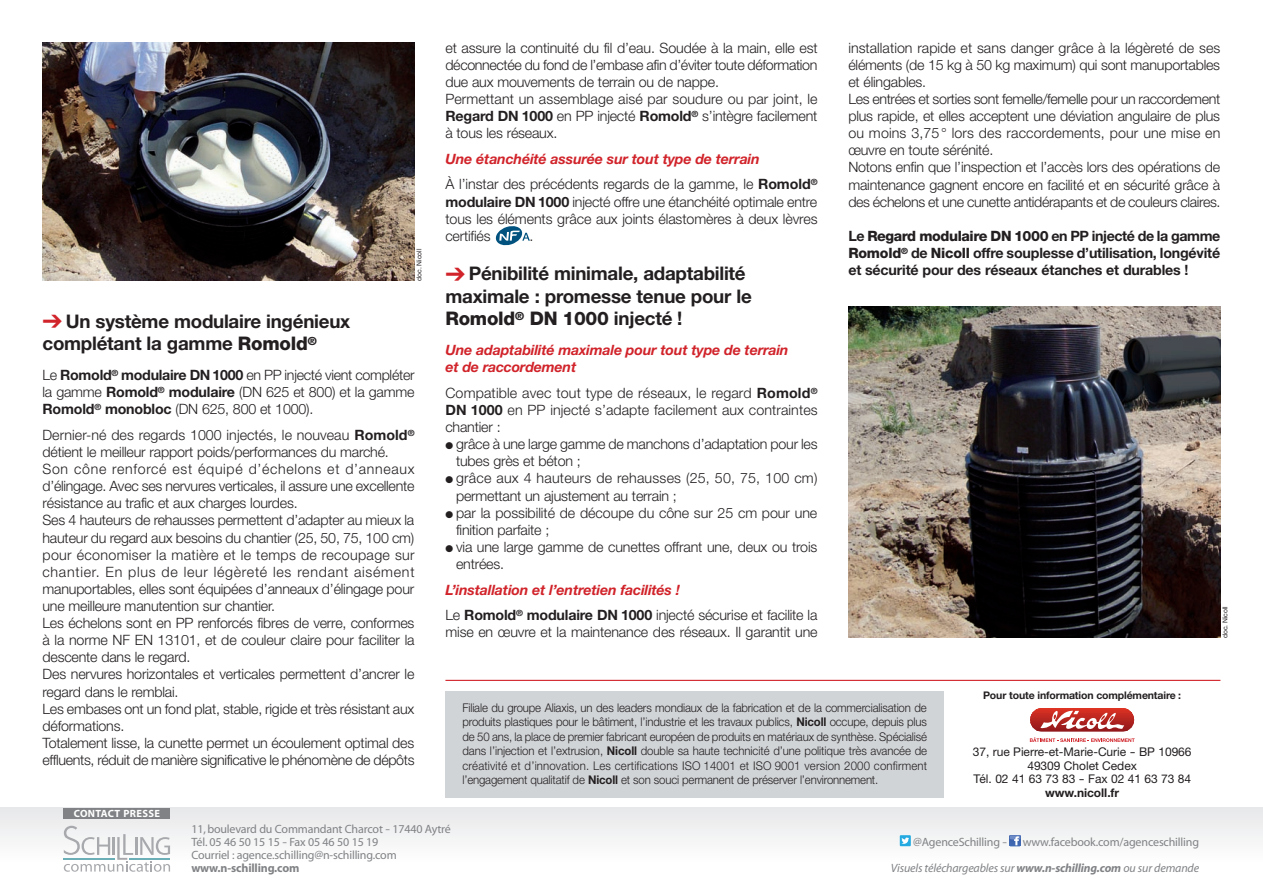
<style>
.page{position:relative;width:1263px;height:893px;background:#fff}
.page>*{position:absolute;margin:0;border:0;box-sizing:border-box;transform-origin:0 0}
.t1{font:700 18.75px/22.5px "Helvetica Neue";letter-spacing:-.015em;color:#231f20}
.t2{font:300 14.25px/17.1px "Helvetica Neue";letter-spacing:-.015em;color:#231f20}
.t3{font:italic 700 14.25px/17.1px "Helvetica Neue";letter-spacing:-.015em;color:#d1232a}
.t4{font:700 14.25px/17.1px "Helvetica Neue";letter-spacing:-.015em;color:#231f20;text-align:justify}
.t5{font:300 14.25px/17.1px "Helvetica Neue";letter-spacing:.005em;color:#231f20}
.t6{font:300 12px/14.4px "Helvetica Neue";letter-spacing:-.015em;color:#231f20;text-align:justify;scale:.95 1}
.t7{font:12px/12.8px "Myriad";letter-spacing:-.015em;color:#808285}
.t8{font:12px/13.5px "Helvetica Neue";letter-spacing:-.005em;color:#231f20;text-align:center}
.t9{font:italic 12px "Myriad";letter-spacing:-.015em;color:#808285}
.t10{font:700 12px "Myriad";letter-spacing:-.015em;color:#808285}
.t11{font:700 12px "Helvetica Neue";letter-spacing:-.005em;color:#231f20}
.t12{font:700 10.5px "Helvetica Neue";letter-spacing:-.015em;color:#231f20}
.t13{font:700 10.5px "Myriad";letter-spacing:.035em;color:#fff}
.t14{font:6.75px "Helvetica Neue";letter-spacing:-.01em;color:#231f20}
.s1{color:#d1232a}
.s2{font-weight:800}
.s3{font-weight:700}
.s4{font-weight:700;font-style:italic;color:#d1232a}
.s5{font-weight:300;font-style:normal;color:#231f20}
.s6{font-style:normal;color:#231f20}
</style>
<div class="page">
<div style="left:0;top:808px;width:1263px;height:53px;background:#f2f3f4"></div>
<div style="left:64px;top:808px;width:106px;height:11px;background:#808285"></div>
<svg style="left:64px;top:826px;width:106px;height:46px"></svg>
<div style="left:900px;top:835px;width:11px;height:11px;background:#24aae1"></div>
<svg style="left:901px;top:837px;width:8px;height:7px"></svg>
<svg style="left:1009px;top:835px;width:11px;height:12px"></svg>
<hr style="left:445px;top:680px;width:775px;height:1px;background:#d1232a">
<div style="left:445px;top:691px;width:499px;height:106px;background:#d1d4d7"></div>
<svg style="left:1030px;top:708px;width:104px;height:34px"></svg>
<svg style="left:496px;top:226px;width:34px;height:19px"></svg>
<img style="left:43px;top:43px;width:372px;height:238px">
<img style="left:848px;top:306px;width:372px;height:332px">
<p class="t14" style="left:417px;top:281px;width:33px;rotate:-90deg">doc. Nicoll</p>
<h1 class="t1" style="left:43px;top:312px;width:309px"><span class="s1">➔</span> Un système modulaire ingénieux complétant la gamme <span class="s2">Romold</span><sup>®</sup></h1>
<p class="t2" style="left:43px;top:368px;width:374px;text-align:justify">Le <span class="s3">Romold</span><sup>®</sup> <span class="s3">modulaire DN 1000</span> en PP injecté vient compléter la gamme <span class="s3">Romold</span><sup>®</sup> <span class="s3">modulaire</span> (DN 625 et 800) et la gamme <span class="s3">Romold</span><sup>®</sup> <span class="s3">monobloc</span> (DN 625, 800 et 1000).</p>
<p class="t2" style="left:43px;top:428px;width:374px">Dernier-né des regards 1000 injectés, le nouveau <span class="s3">Romold</span><sup>® </sup>détient le meilleur rapport poids/performances du marché.<br>Son cône renforcé est équipé d’échelons et d’anneaux d’élingage. Avec ses nervures verticales, il assure une excellente résistance au trafic et aux charges lourdes.<br>Ses 4 hauteurs de rehausses permettent d’adapter au mieux la hauteur du regard aux besoins du chantier (25, 50, 75, 100 cm) pour économiser la matière et le temps de recoupage sur chantier. En plus de leur légèreté les rendant aisément manuportables, elles sont équipées d’anneaux d’élingage pour une meilleure manutention sur chantier.<br>Les échelons sont en PP renforcés fibres de verre, conformes à la norme NF EN 13101, et de couleur claire pour faciliter la descente dans le regard.<br>Des nervures horizontales et verticales permettent d’ancrer le regard dans le remblai.<br>Les embases ont un fond plat, stable, rigide et très résistant aux déformations.<br>Totalement lisse, la cunette permet un écoulement optimal des effluents, réduit de manière significative le phénomène de dépôts</p>
<p class="t13" style="left:74px;top:809px;width:88px">CONTACT PRESSE</p>
<p class="t2" style="left:445px;top:40px;width:374px">et assure la continuité du fil d’eau. Soudée à la main, elle est déconnectée du fond de l’embase afin d’éviter toute déformation due aux mouvements de terrain ou de nappe.<br>Permettant un assemblage aisé par soudure ou par joint, le <span class="s3">Regard DN 1000</span> en PP injecté <span class="s3">Romold</span><sup>®</sup> s’intègre facilement à tous les réseaux.</p>
<p class="t2" style="left:445px;top:147px;width:374px;line-height:25.7px"><span class="s4">Une étanchéité assurée sur tout type de terrain<br></span>À l’instar des précédents regards de la gamme, le <span class="s3">Romold</span><sup>®</sup></p>
<p class="t2" style="left:445px;top:194px;width:374px;text-align:justify"><span class="s3">modulaire DN 1000</span> injecté offre une étanchéité optimale entre tous les éléments grâce aux joints élastomères à deux lèvres certifiés</p>
<p class="t2" style="left:530px;top:228px;width:5px">.</p>
<h1 class="t1" style="left:445px;top:264px;width:308px"><span class="s1">➔</span> Pénibilité minimale, adaptabilité maximale : promesse tenue pour le<br><span class="s2">Romold</span><sup>®</sup> <span class="s2">DN 1000</span> injecté !</h1>
<p class="t3" style="left:445px;top:343px;width:345px">Une adaptabilité maximale pour tout type de terrain et de raccordement</p>
<p class="t2" style="left:445px;top:386px;width:374px;text-align:justify">Compatible avec tout type de réseaux, le regard <span class="s3">Romold</span><sup>® </sup><span class="s3">DN 1000</span> en PP injecté s’adapte facilement aux contraintes chantier :</p>
<p class="t2" style="left:456px;top:437px;width:363px;text-indent:-11px">● grâce à une large gamme de manchons d’adaptation pour les tubes grès et béton ;</p>
<p class="t5" style="left:456px;top:471px;width:363px;text-indent:-11px">● grâce aux 4 hauteurs de rehausses (25, 50, 75, 100 cm) permettant un ajustement au terrain ;</p>
<p class="t2" style="left:456px;top:505px;width:363px;text-indent:-11px">● par la possibilité de découpe du cône sur 25 cm pour une finition parfaite ;</p>
<p class="t2" style="left:456px;top:539px;width:363px;text-indent:-11px">● via une large gamme de cunettes offrant une, deux ou trois entrées.</p>
<p class="t3" style="left:445px;top:578px;width:373px;line-height:25.7px">L’installation et l’entretien facilités !<br><span class="s5">Le</span> <span class="s6">Romold</span><sup>®</sup> <span class="s6">modulaire DN 1000</span> <span class="s5">injecté sécurise et facilite la</span></p>
<p class="t2" style="left:445px;top:625px;width:374px">mise en œuvre et la maintenance des réseaux. Il garantit une</p>
<p class="t2" style="left:848px;top:40px;width:374px">installation rapide et sans danger grâce à la légèreté de ses éléments (de 15 kg à 50 kg maximum) qui sont manuportables et élingables.<br>Les entrées et sorties sont femelle/femelle pour un raccordement plus rapide, et elles acceptent une déviation angulaire de plus ou moins 3,75° lors des raccordements, pour une mise en œuvre en toute sérénité.<br>Notons enfin que l’inspection et l’accès lors des opérations de maintenance gagnent encore en facilité et en sécurité grâce à des échelons et une cunette antidérapants et de couleurs claires.</p>
<p class="t4" style="left:848px;top:228px;width:374px">Le <span class="s2">Regard modulaire DN 1000</span> en PP injecté de la gamme <span class="s2">Romold</span><sup>®</sup> de <span class="s2">Nicoll</span> offre souplesse d’utilisation, longévité et sécurité pour des réseaux étanches et durables !</p>
<p class="t12" style="left:983px;top:691px;width:200px">Pour toute information complémentaire :</p>
<p class="t14" style="left:1222px;top:638px;width:33px;rotate:-90deg">doc. Nicoll</p>
<p class="t6" style="left:462px;top:702px;width:491px">Filiale du groupe Aliaxis, un des leaders mondiaux de la fabrication et de la commercialisation de produits plastiques pour le bâtiment, l’industrie et les travaux publics, <span class="s3">Nicoll</span> occupe, depuis plus de 50 ans, la place de premier fabricant européen de produits en matériaux de synthèse. Spécialisé dans l’injection et l’extrusion, <span class="s3">Nicoll</span> double sa haute technicité d’une politique très avancée de créativité et d’innovation. Les certifications ISO 14001 et ISO 9001 version 2000 confirment l’engagement qualitatif de <span class="s3">Nicoll</span> et son souci permanent de préserver l’environnement.</p>
<p class="t8" style="left:973px;top:746px;width:220px">37, rue Pierre-et-Marie-Curie - BP 10966<br>49309 Cholet Cedex<br>Tél. 02 41 63 73 83 - Fax 02 41 63 73 84</p>
<p class="t11" style="left:1045px;top:788px;width:76px">www.nicoll.fr</p>
<p class="t7" style="left:191px;top:824px;width:261px">11, boulevard du Commandant Charcot - 17440 Aytré<br>Tél. 05 46 50 15 15 - Fax 05 46 50 15 19</p>
<p class="t7" style="left:913px;top:837px;width:95px">@AgenceSchilling -</p>
<p class="t7" style="left:1023px;top:837px;width:178px">www.facebook.com/agenceschilling</p>
<p class="t7" style="left:191px;top:850px;width:207px">Courriel : agence.schilling@n-schilling.com</p>
<p class="t10" style="left:191px;top:863px;width:110px">www.n-schilling.com</p>
<p class="t9" style="left:891px;top:863px;width:310px">Visuels téléchargeables sur <span class="s3">www.n-schilling.com</span> ou sur demande</p>
</div>
